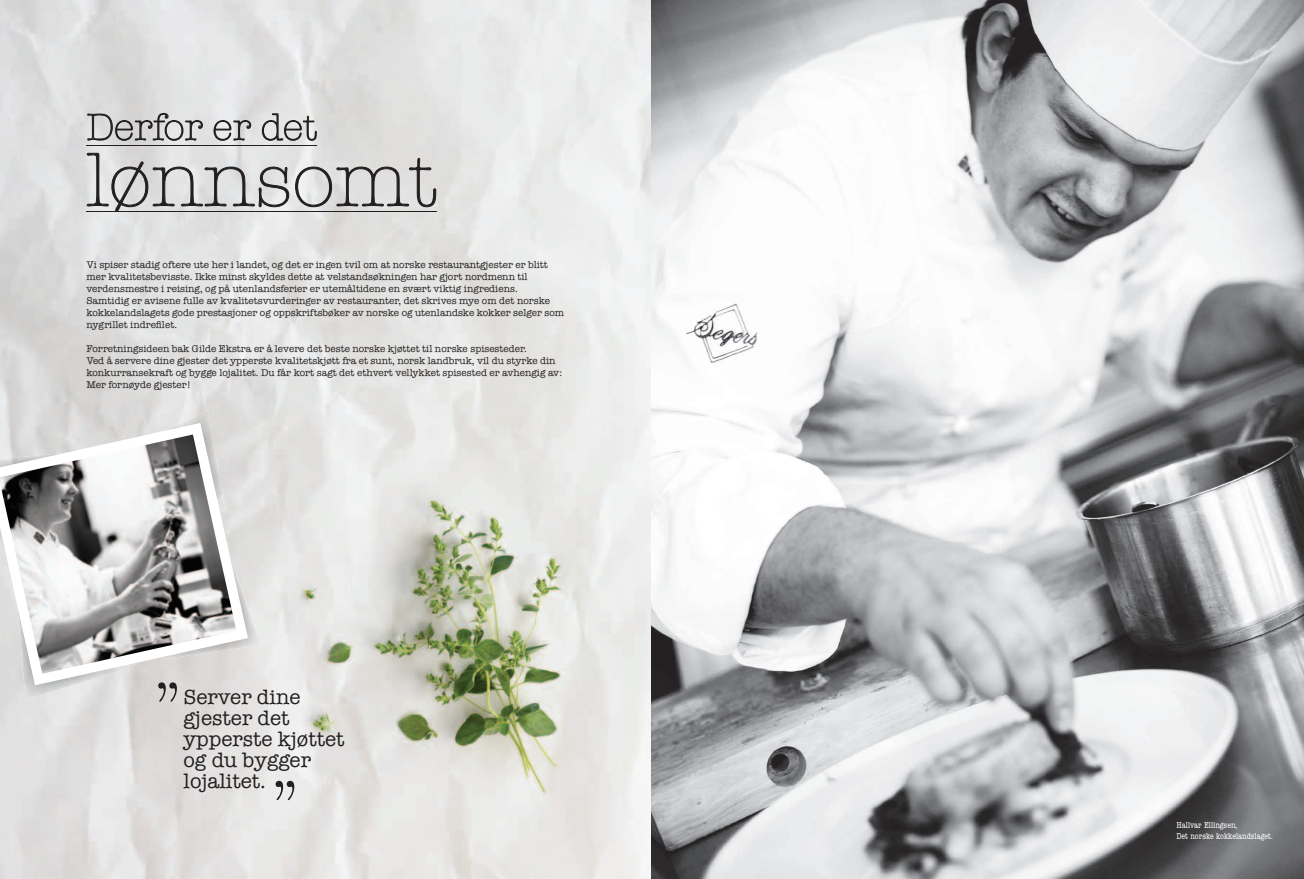
<style>
.page{position:relative;width:1304px;height:879px;background:#fff}
.page>*{position:absolute;margin:0;border:0;box-sizing:border-box;transform-origin:0 0}
.t1{font:300 77px "American Typewriter";color:#231f20}
.t2{font:300 68px "American Typewriter";color:#231f20}
.t3{font:300 38px "American Typewriter";color:#231f20}
.t4{font:21px/21px "American Typewriter";color:#231f20}
.t5{font:10px/12px "American Typewriter";color:#231f20}
.t6{font:condensed 9px/10.5px "American Typewriter";color:#fff}
</style>
<div class="page">
<img style="left:0;top:0;width:1304px;height:879px">
<hr style="left:86px;top:145px;width:231px;height:1px;background:#231f20">
<hr style="left:86px;top:211px;width:351px;height:1px;background:#231f20">
<svg style="left:87px;top:113px;width:116px;height:28px;background:#b4b3b3"></svg>
<svg style="left:214px;top:120px;width:37px;height:21px"></svg>
<svg style="left:262px;top:113px;width:55px;height:28px;background:#b7b6b6"></svg>
<svg style="left:87px;top:153px;width:202px;height:58px;background:#cdcdce"></svg>
<svg style="left:295px;top:158px;width:141px;height:49px;background:#c9c9c8"></svg>
<img style="left:106px;top:410px;width:119px;height:13px">
<img style="left:248px;top:550px;width:13px;height:100px">
<img style="left:13px;top:685px;width:57px;height:15px">
<svg style="left:0;top:423px;width:248px;height:262px"></svg>
<h3 class="t3" style="left:86px;top:99px;width:232px">Derfor er det</h3>
<h1 class="t1" style="left:86px;top:124px;width:352px">lønnsomt</h1>
<p class="t5" style="left:86px;top:258px;width:479px">Vi spiser stadig oftere ute her i landet, og det er ingen tvil om at norske restaurantgjester er blitt mer kvalitetsbevisste. Ikke minst skyldes dette at velstandsøkningen har gjort nordmenn til verdensmestre i reising, og på utenlandsferier er utemåltidene en svært viktig ingrediens.<br>Samtidig er avisene fulle av kvalitetsvurderinger av restauranter, det skrives mye om det norske kokkelandslagets gode prestasjoner og oppskriftsbøker av norske og utenlandske kokker selger som nygrillet indrefilet.</p>
<p class="t5" style="left:86px;top:342px;width:477px">Forretningsideen bak Gilde Ekstra er å levere det beste norske kjøttet til norske spisesteder.<br>Ved å servere dine gjester det ypperste kvalitetskjøtt fra et sunt, norsk landbruk, vil du styrke din konkurransekraft og bygge lojalitet. Du får kort sagt det ethvert vellykket spisested er avhengig av:<br>Mer fornøyde gjester!</p>
<h2 class="t2" style="left:181px;top:727px;width:29px;rotate:-180deg">“</h2>
<h3 class="t4" style="left:184px;top:685px;width:163px">Server dine gjester det ypperste kjøttet og du bygger lojalitet.</h3>
<h2 class="t2" style="left:299px;top:826px;width:29px;rotate:-180deg">“</h2>
<p class="t6" style="left:1176px;top:820px;width:98px">Hallvar Ellingsen,<br>Det norske kokkelandslaget.</p>
</div>
